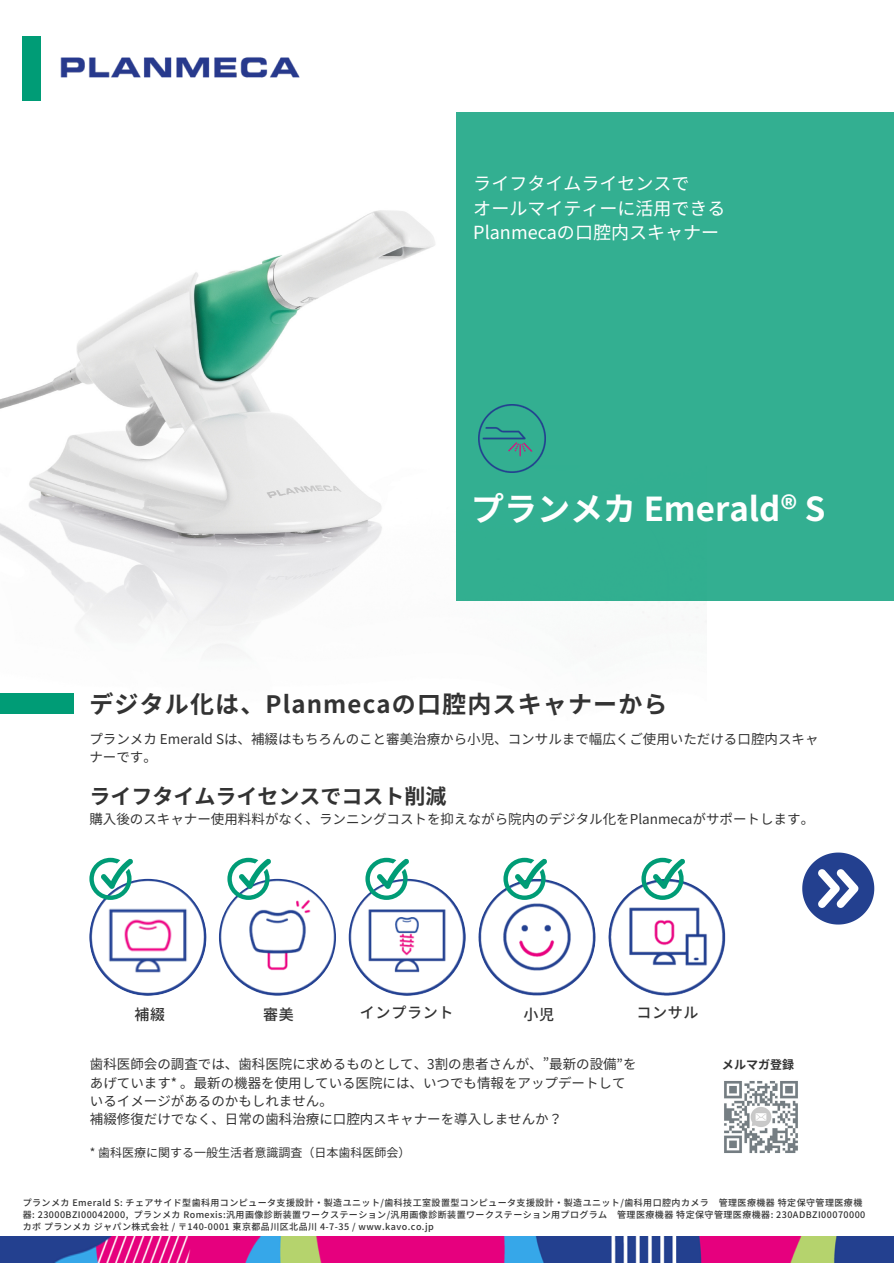
<style>
.page{position:relative;width:894px;height:1264px;background:#fff}
.page>*{position:absolute;margin:0;border:0;box-sizing:border-box;transform-origin:0 0}
.t1{font:700 33px "Noto Sans JP";color:#fff}
.t2{font:700 24px "Noto Sans JP";letter-spacing:.05em;color:#333}
.t3{font:700 21px "Noto Sans JP";color:#333}
.t4{font:18px/24.8px "Noto Sans JP";color:#fff}
.t5{font:500 15px "Noto Sans JP";letter-spacing:.05em;color:#333}
.t6{font:13.5px/18px "Noto Sans JP";color:#333}
.t7{font:12px "Noto Sans JP";color:#333}
.t8{font:700 12px "Noto Sans JP";color:#333}
.t9{font:500 9px/12px "Noto Sans JP";letter-spacing:.05em;color:#333}
</style>
<div class="page">
<img style="left:0;top:210px;width:706px;height:504px">
<div style="left:0;top:693px;width:73px;height:21px;background:#009c76"></div>
<div style="left:456px;top:112px;width:437px;height:488px;background:#33af91"></div>
<div style="left:23px;top:36px;width:18px;height:65px;background:#009c76"></div>
<img style="left:60px;top:57px;width:240px;height:21px">
<img style="left:0;top:1236px;width:893px;height:26px">
<img style="left:89px;top:878px;width:117px;height:117px;border-radius:50%">
<img style="left:219px;top:878px;width:117px;height:117px;border-radius:50%">
<img style="left:348px;top:878px;width:117px;height:117px;border-radius:50%">
<img style="left:478px;top:878px;width:117px;height:117px;border-radius:50%">
<svg style="left:89px;top:857px;width:44px;height:42px"></svg>
<svg style="left:802px;top:852px;width:72px;height:72px"></svg>
<svg style="left:227px;top:857px;width:44px;height:42px"></svg>
<svg style="left:365px;top:857px;width:44px;height:42px"></svg>
<svg style="left:503px;top:857px;width:44px;height:42px"></svg>
<img style="left:478px;top:404px;width:68px;height:68px">
<img style="left:608px;top:878px;width:117px;height:117px;border-radius:50%">
<svg style="left:641px;top:857px;width:44px;height:42px"></svg>
<img style="left:724px;top:1081px;width:74px;height:72px">
<p class="t4" style="left:473px;top:170px;width:254px">ライフタイムライセンスで<br>オールマイティーに活用できる<br>Planmecaの口腔内スキャナー</p>
<p class="t1" style="left:471px;top:483px;width:356px">プランメカ Emerald® S</p>
<p class="t2" style="left:89px;top:685px;width:579px">デジタル化は、Planmecaの口腔内スキャナーから</p>
<p class="t6" style="left:89px;top:729px;width:730px">プランメカ Emerald Sは、補綴はもちろんのこと審美治療から小児、コンサルまで幅広くご使用いただける口腔内スキャナーです。</p>
<h5 class="t3" style="left:89px;top:779px;width:358px">ライフタイムライセンスでコスト削減</h5>
<h5 class="t6" style="left:89px;top:809px;width:726px">購入後のスキャナー使用料料がなく、ランニングコストを抑えながら院内のデジタル化をPlanmecaがサポートします。</h5>
<p class="t5" style="left:134px;top:1002px;width:32px">補綴</p>
<p class="t5" style="left:263px;top:1002px;width:32px">審美</p>
<p class="t5" style="left:360px;top:1000px;width:95px">インプラント</p>
<p class="t5" style="left:523px;top:1002px;width:32px">小児</p>
<p class="t5" style="left:636px;top:1000px;width:64px">コンサル</p>
<h4 class="t6" style="left:90px;top:1054px;width:548px">歯科医師会の調査では、歯科医院に求めるものとして、3割の患者さんが、”最新の設備”をあげています* 。最新の機器を使用している医院には、いつでも情報をアップデートしているイメージがあるのかもしれません。<br>補綴修復だけでなく、日常の歯科治療に口腔内スキャナーを導入しませんか？</h4>
<h4 class="t7" style="left:90px;top:1142px;width:322px">* 歯科医療に関する一般生活者意識調査（日本歯科医師会）</h4>
<p class="t8" style="left:721px;top:1054px;width:74px">メルマガ登録</p>
<h4 class="t9" style="left:23px;top:1195px;width:843px">プランメカ Emerald S: チェアサイド型歯科用コンピュータ支援設計・製造ユニット/歯科技工室設置型コンピュータ支援設計・製造ユニット/歯科用口腔内カメラ 管理医療機器特定保守管理医療機器: 23000BZI00042000, プランメカ Romexis:汎用画像診断装置ワークステーション/汎用画像診断装置ワークステーション用プログラム 管理医療機器特定保守管理医療機器: 230ADBZI00070000</h4>
<h4 class="t9" style="left:23px;top:1219px;width:412px">カボプランメカジャパン株式会社 / 〒140-0001 東京都品川区北品川 4-7-35 / www.kavo.co.jp</h4>
</div>
